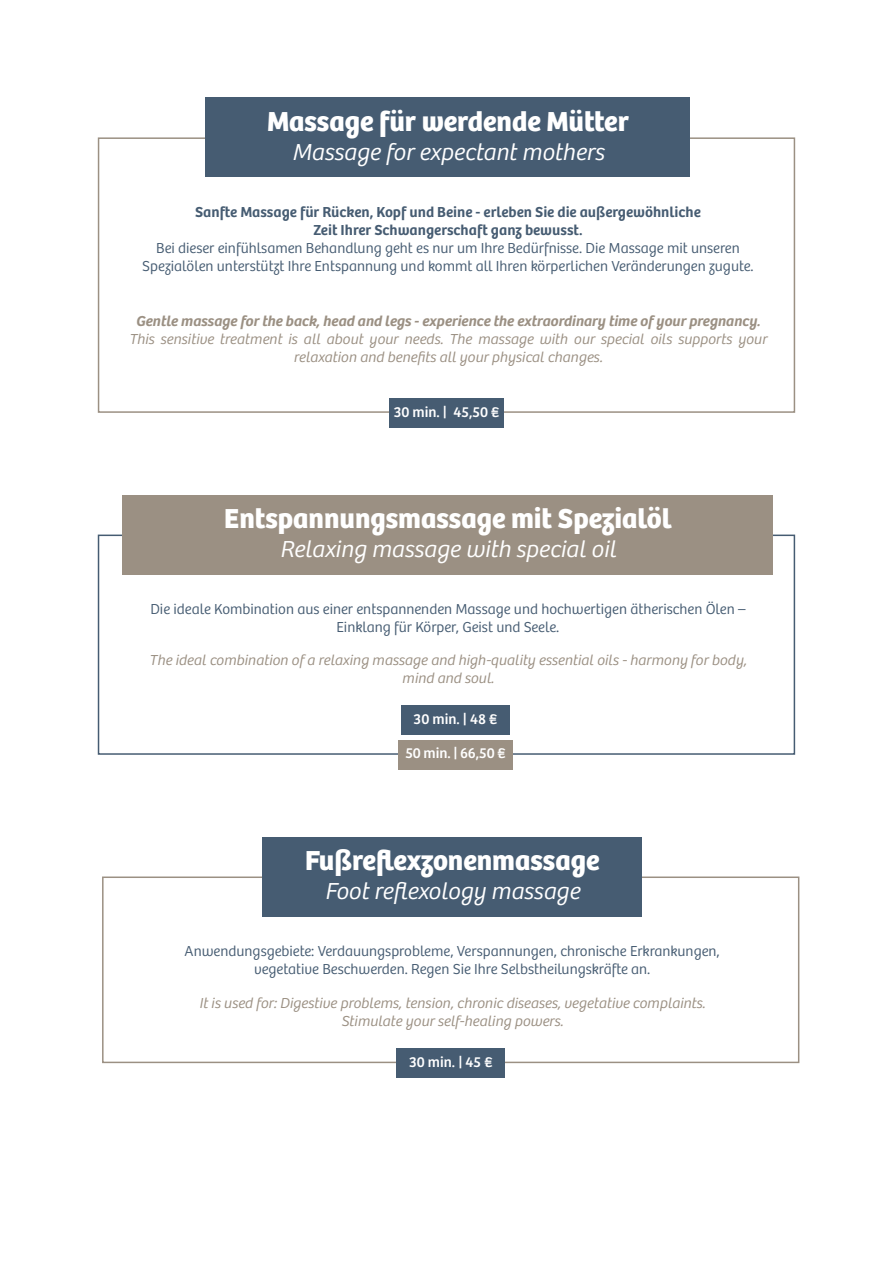
<style>
.page{position:relative;width:893px;height:1263px;background:#fff}
.page>*{position:absolute;margin:0;border:0;box-sizing:border-box;transform-origin:0 0}
.t1{font:700 28.5px "Bree";color:#fff}
.t2{font:italic 300 24px "Bree";color:#fff}
.t3{font:300 15px/18px "Bree";color:#465c72;text-align:center}
.t4{font:italic 300 15px/18px "Bree";color:#9b9083;text-align:center}
.t5{font:600 15px/18px "Bree";color:#465c72;text-align:center}
.t6{font:italic 600 15px "Bree";color:#9b9083}
.t7{font:15px "Bree";color:#fff}
</style>
<div class="page">
<div style="left:98px;top:137px;width:697px;height:276px;border:2px solid #9b9083"></div>
<div style="left:389px;top:398px;width:114px;height:29px;background:#465c72"></div>
<div style="left:205px;top:98px;width:485px;height:79px;background:#465c72"></div>
<div style="left:98px;top:535px;width:697px;height:220px;border:2px solid #465c72"></div>
<div style="left:123px;top:495px;width:650px;height:79px;background:#9b9083"></div>
<div style="left:401px;top:706px;width:109px;height:29px;background:#465c72"></div>
<div style="left:399px;top:740px;width:114px;height:29px;background:#9b9083"></div>
<div style="left:102px;top:876px;width:697px;height:187px;border:2px solid #9b9083"></div>
<div style="left:262px;top:837px;width:380px;height:79px;background:#465c72"></div>
<div style="left:396px;top:1049px;width:109px;height:29px;background:#465c72"></div>
<h1 class="t1" style="left:267px;top:103px;width:363px">Massage für werdende Mütter</h1>
<h2 class="t2" style="left:292px;top:139px;width:314px">Massage for expectant mothers</h2>
<p class="t5" style="left:195px;top:203px;width:507px">Sanfte Massage für Rücken, Kopf und Beine - erleben Sie die außergewöhnliche<br>Zeit Ihrer Schwangerschaft ganz bewusst.</p>
<p class="t3" style="left:142px;top:239px;width:613px">Bei dieser einfühlsamen Behandlung geht es nur um Ihre Bedürfnisse. Die Massage mit unseren<br>Spezialölen unterstützt Ihre Entspannung und kommt all Ihren körperlichen Veränderungen zugute.</p>
<p class="t6" style="left:136px;top:312px;width:626px">Gentle massage for the back, head and legs - experience the extraordinary time of your pregnancy.</p>
<p class="t4" style="left:129px;top:330px;width:639px">This sensitive treatment is all about your needs. The massage with our special oils supports your relaxation and benefits all your physical changes.</p>
<p class="t7" style="left:394px;top:403px;width:107px">30 min. | 45,50 €</p>
<h1 class="t1" style="left:224px;top:500px;width:449px">Entspannungsmassage mit Spezialöl</h1>
<h2 class="t2" style="left:280px;top:536px;width:338px">Relaxing massage with special oil</h2>
<p class="t3" style="left:150px;top:601px;width:597px">Die ideale Kombination aus einer entspannenden Massage und hochwertigen ätherischen Ölen –<br>Einklang für Körper, Geist und Seele.</p>
<p class="t4" style="left:149px;top:652px;width:599px">The ideal combination of a relaxing massage and high-quality essential oils - harmony for body, mind and soul.</p>
<p class="t7" style="left:414px;top:710px;width:85px">30 min. | 48 €</p>
<p class="t7" style="left:405px;top:744px;width:102px">50 min. | 66,50 €</p>
<h1 class="t1" style="left:305px;top:842px;width:296px">Fußreflexzonenmassage</h1>
<h2 class="t2" style="left:325px;top:878px;width:257px">Foot reflexology massage</h2>
<p class="t3" style="left:185px;top:942px;width:537px">Anwendungsgebiete: Verdauungsprobleme, Verspannungen, chronische Erkrankungen, vegetative Beschwerden. Regen Sie Ihre Selbstheilungskräfte an.</p>
<p class="t4" style="left:199px;top:994px;width:508px">It is used for: Digestive problems, tension, chronic diseases, vegetative complaints.<br>Stimulate your self-healing powers.</p>
<p class="t7" style="left:409px;top:1053px;width:85px">30 min. | 45 €</p>
</div>
